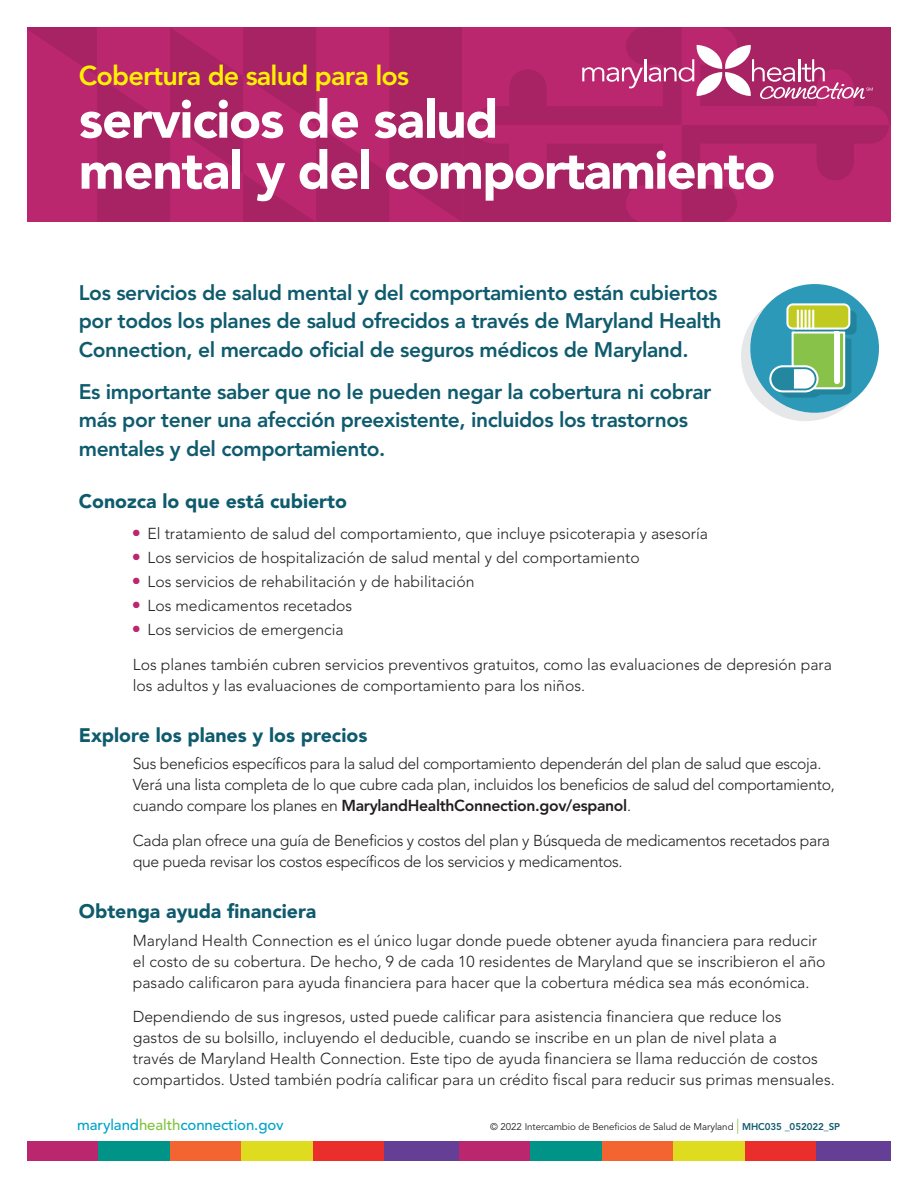
<style>
.page{position:relative;width:918px;height:1188px;background:#fff}
.page>*{position:absolute;margin:0;border:0;box-sizing:border-box;transform-origin:0 0}
.t1{font:900 52.5px/51px "Avenir LT Std";letter-spacing:-.02em;color:#fff}
.t2{font:800 27px "Avenir LT Std";letter-spacing:-.03em;color:#fff101}
.t3{font:800 21px/28.5px "Avenir LT Std";letter-spacing:-.02em;color:#0f5b6e}
.t4{font:900 19.5px "Avenir LT Std";color:#0f5b6e}
.t5{font:300 15.75px/21px "Avenir LT Std";color:#231f20}
.t6{font:300 15.75px/21px "Avenir LT Std";letter-spacing:-.02em;color:#231f20}
.t7{font:500 15px "Avenir LT Std";letter-spacing:-.005em;color:#00a3c7}
.t8{font:9.75px "Avenir LT Std";letter-spacing:-.005em;color:#231f20}
.s1{font-weight:800}
.s2{color:#81c340}
.s3{font-weight:300;font-size:15px;color:#89c248}
.s4{font-weight:800;color:#0f5b6e}
</style>
<div class="page">
<svg style="left:27px;top:27px;width:435px;height:195px;background:#b12468"></svg>
<svg style="left:462px;top:27px;width:429px;height:195px;background:#b12568"></svg>
<svg style="left:474px;top:27px;width:415px;height:195px;background:#b42d6e"></svg>
<div style="left:27px;top:1142px;width:74px;height:19px;background:#bb276e"></div>
<div style="left:459px;top:1142px;width:74px;height:19px;background:#bb276e"></div>
<div style="left:99px;top:1142px;width:74px;height:19px;background:#009388"></div>
<div style="left:531px;top:1142px;width:74px;height:19px;background:#009388"></div>
<div style="left:170px;top:1142px;width:74px;height:19px;background:#f26531"></div>
<div style="left:602px;top:1142px;width:74px;height:19px;background:#f26531"></div>
<div style="left:242px;top:1142px;width:74px;height:19px;background:#dfdc20"></div>
<div style="left:674px;top:1142px;width:74px;height:19px;background:#dfdc20"></div>
<div style="left:313px;top:1142px;width:74px;height:19px;background:#e92e2c"></div>
<div style="left:745px;top:1142px;width:74px;height:19px;background:#e92e2c"></div>
<div style="left:385px;top:1142px;width:74px;height:19px;background:#653e95"></div>
<div style="left:817px;top:1142px;width:74px;height:19px;background:#653e95"></div>
<svg style="left:741px;top:284px;width:138px;height:137px"></svg>
<hr style="left:797px;top:310px;width:2px;height:20px;background:#fff">
<hr style="left:801px;top:310px;width:2px;height:20px;background:#fff">
<hr style="left:805px;top:310px;width:2px;height:20px;background:#fff">
<hr style="left:808px;top:310px;width:2px;height:20px;background:#fff">
<hr style="left:812px;top:310px;width:2px;height:20px;background:#fff">
<h2 class="t2" style="left:79px;top:60px;width:332px">Cobertura de salud para los</h2>
<h1 class="t1" style="left:79px;top:94px;width:698px">servicios de salud<br>mental y del comportamiento</h1>
<h3 class="t3" style="left:79px;top:278px;width:644px">Los servicios de salud mental y del comportamiento están cubiertos por todos los planes de salud ofrecidos a través de Maryland Health<br>Connection, el mercado oficial de seguros médicos de Maryland.</h3>
<h3 class="t3" style="left:79px;top:377px;width:634px">Es importante saber que no le pueden negar la cobertura ni cobrar más por tener una afección preexistente, incluidos los trastornos mentales y del comportamiento.</h3>
<p class="t4" style="left:79px;top:490px;width:270px">Conozca lo que está cubierto</p>
<p class="t5" style="left:133px;top:523px;width:577px"><sup>●</sup> El tratamiento de salud del comportamiento, que incluye psicoterapia y asesoría</p>
<p class="t5" style="left:133px;top:547px;width:508px"><sup>●</sup> Los servicios de hospitalización de salud mental y del comportamiento</p>
<p class="t5" style="left:133px;top:571px;width:343px"><sup>●</sup> Los servicios de rehabilitación y de habilitación</p>
<p class="t5" style="left:133px;top:595px;width:221px"><sup>●</sup> Los medicamentos recetados</p>
<p class="t5" style="left:133px;top:613px;width:701px;line-height:34.5px"><sup>●</sup> Los servicios de emergencia<br>Los planes también cubren servicios preventivos gratuitos, como las evaluaciones de depresión para</p>
<p class="t5" style="left:133px;top:675px;width:454px">los adultos y las evaluaciones de comportamiento para los niños.</p>
<p class="t4" style="left:79px;top:723px;width:290px">Explore los planes y los precios</p>
<p class="t6" style="left:133px;top:754px;width:704px">Sus beneficios específicos para la salud del comportamiento dependerán del plan de salud que escoja.<br>Verá una lista completa de lo que cubre cada plan, incluidos los beneficios de salud del comportamiento, cuando compare los planes en <span class="s1">MarylandHealthConnection.gov/espanol</span>.</p>
<p class="t6" style="left:133px;top:830px;width:699px">Cada plan ofrece una guía de Beneficios y costos del plan y Búsqueda de medicamentos recetados para que pueda revisar los costos específicos de los servicios y medicamentos.</p>
<p class="t4" style="left:79px;top:899px;width:239px">Obtenga ayuda financiera</p>
<p class="t5" style="left:133px;top:930px;width:694px">Maryland Health Connection es el único lugar donde puede obtener ayuda financiera para reducir el costo de su cobertura. De hecho, 9 de cada 10 residentes de Maryland que se inscribieron el año pasado calificaron para ayuda financiera para hacer que la cobertura médica sea más económica.</p>
<p class="t5" style="left:133px;top:1006px;width:703px">Dependiendo de sus ingresos, usted puede calificar para asistencia financiera que reduce los<br>gastos de su bolsillo, incluyendo el deducible, cuando se inscribe en un plan de nivel plata a<br>través de Maryland Health Connection. Este tipo de ayuda financiera se llama reducción de costos compartidos. Usted también podría calificar para un crédito fiscal para reducir sus primas mensuales.</p>
<p class="t7" style="left:77px;top:1116px;width:208px">maryland<span class="s2">health</span>connection.gov</p>
<p class="t8" style="left:490px;top:1121px;width:352px">© 2022 Intercambio de Beneficios de Salud de Maryland <span class="s3">|</span> <span class="s4">MHC035 _052022_SP</span></p>
</div>
